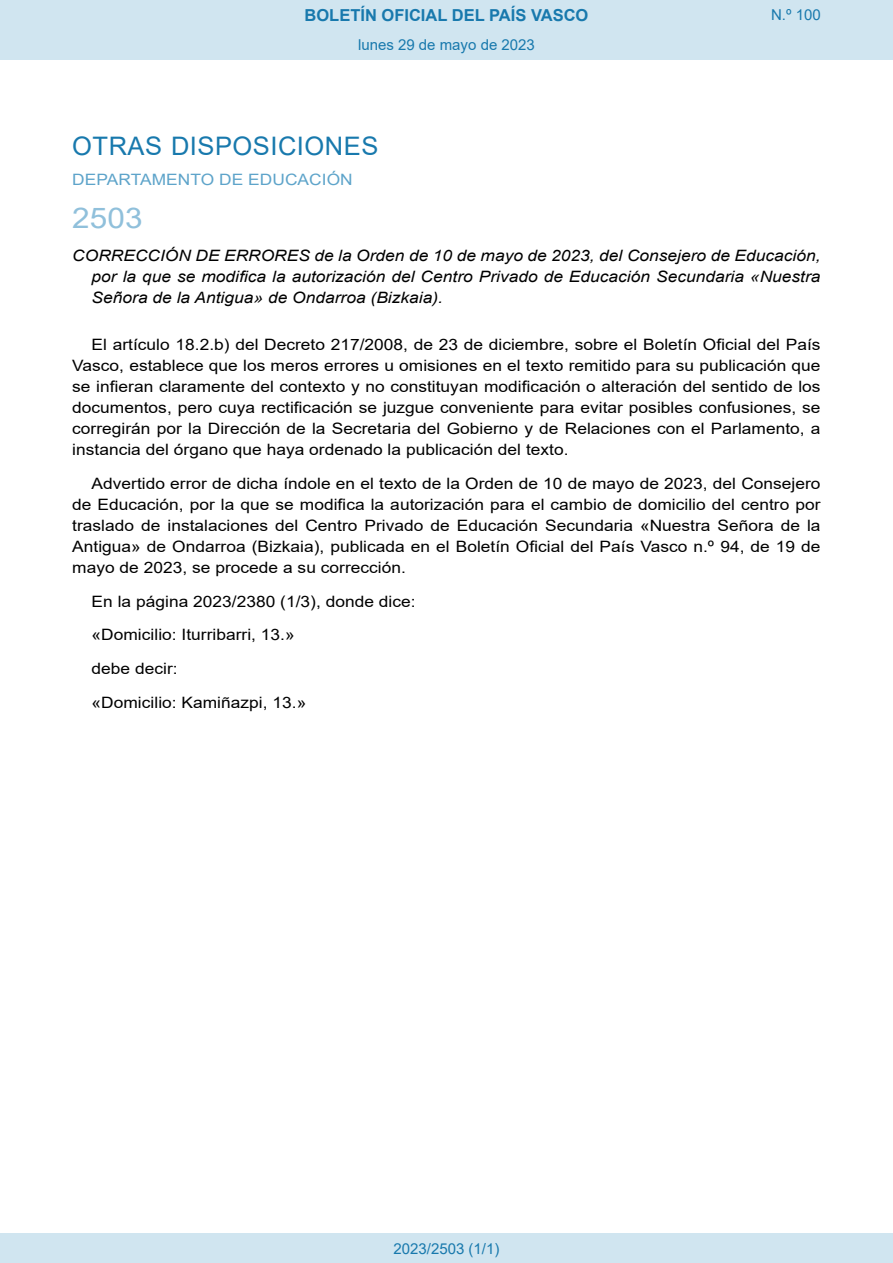
<style>
.page{position:relative;width:893px;height:1263px;background:#fff}
.page>*{position:absolute;margin:0;border:0;box-sizing:border-box;transform-origin:0 0}
.BOPVOrden{font:28.5px "Arial";color:#90c0db;scale:1.11 1}
.BOPVSeccion{font:25.5px "Arial";letter-spacing:.02em;color:#1879ad}
.t1{font:700 16.5px "Arial";color:#1879ad}
.BOPVDetalle{font:15.6px/21px "Arial";color:#000;text-align:justify;scale:1.11 1}
.BOPVTitulo{font:italic 15.6px/21px "Arial";color:#000;text-align:justify;scale:1.11 1}
.BOPVOrganismo{font:15.6px "Arial";letter-spacing:.005em;color:#5ea4ca;scale:1.11 1}
.Paginacion_Centro{font:15px "Arial";color:#1879ad}
</style>
<div class="page">
<div style="left:0;top:0;width:893px;height:60px;background:#d0e5f0"></div>
<div style="left:0;top:1233px;width:893px;height:30px;background:#d0e5f0"></div>
<p class="t1" style="left:305px;top:3px;width:285px">BOLETÍN OFICIAL DEL PAÍS VASCO</p>
<p class="Paginacion_Centro" style="left:358px;top:35px;width:178px">lunes 29 de mayo de 2023</p>
<p class="Paginacion_Centro" style="left:771px;top:5px;width:51px">N.º 100</p>
<p class="BOPVSeccion" style="left:72px;top:128px;width:308px">OTRAS DISPOSICIONES</p>
<p class="BOPVOrganismo" style="left:72px;top:169px;width:254px">DEPARTAMENTO DE EDUCACIÓN</p>
<p class="BOPVOrden" style="left:72px;top:198px;width:65px">2503</p>
<p class="BOPVTitulo" style="left:92px;top:246px;width:658px;text-indent:-19px">CORRECCIÓN DE ERRORES de la Orden de 10 de mayo de 2023, del Consejero de Educación, por la que se modifica la autorización del Centro Privado de Educación Secundaria «Nuestra Señora de la Antigua» de Ondarroa (Bizkaia).</p>
<p class="BOPVDetalle" style="left:72px;top:334px;width:676px;text-indent:19px">El artículo 18.2.b) del Decreto 217/2008, de 23 de diciembre, sobre el Boletín Oficial del País Vasco, establece que los meros errores u omisiones en el texto remitido para su publicación que se infieran claramente del contexto y no constituyan modificación o alteración del sentido de los documentos, pero cuya rectificación se juzgue conveniente para evitar posibles confusiones, se corregirán por la Dirección de la Secretaria del Gobierno y de Relaciones con el Parlamento, a instancia del órgano que haya ordenado la publicación del texto.</p>
<p class="BOPVDetalle" style="left:72px;top:473px;width:676px;text-indent:19px">Advertido error de dicha índole en el texto de la Orden de 10 de mayo de 2023, del Consejero de Educación, por la que se modifica la autorización para el cambio de domicilio del centro por traslado de instalaciones del Centro Privado de Educación Secundaria «Nuestra Señora de la Antigua» de Ondarroa (Bizkaia), publicada en el Boletín Oficial del País Vasco n.º 94, de 19 de mayo de 2023, se procede a su corrección.</p>
<p class="BOPVDetalle" style="left:92px;top:590px;width:293px">En la página 2023/2380 (1/3), donde dice:</p>
<p class="BOPVDetalle" style="left:92px;top:624px;width:185px">«Domicilio: Iturribarri, 13.»</p>
<p class="BOPVDetalle" style="left:92px;top:658px;width:79px">debe decir:</p>
<p class="BOPVDetalle" style="left:92px;top:692px;width:195px">«Domicilio: Kamiñazpi, 13.»</p>
<p class="Paginacion_Centro" style="left:393px;top:1238px;width:107px">2023/2503 (1/1)</p>
</div>
